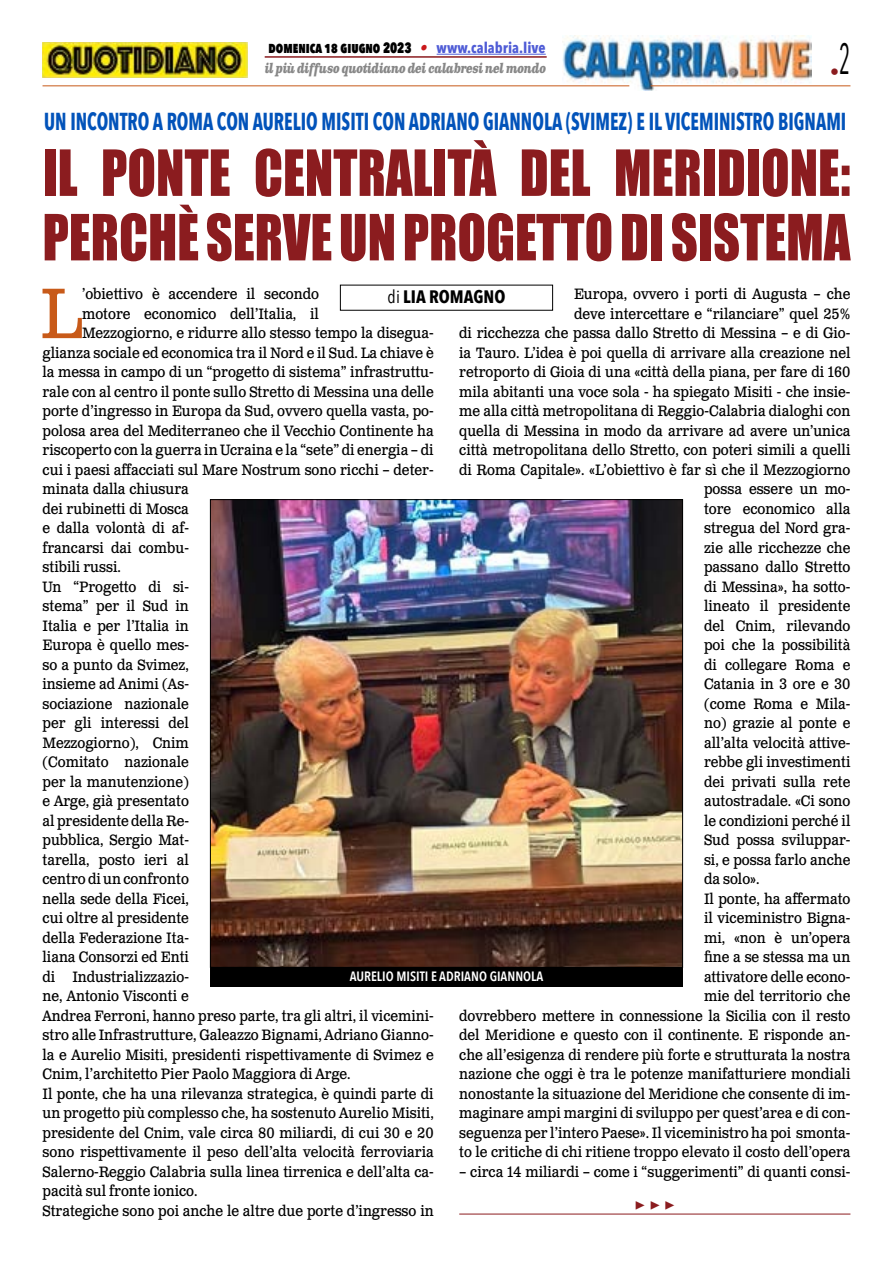
<style>
.page{position:relative;width:893px;height:1263px;background:#fff}
.page>*{position:absolute;margin:0;border:0;box-sizing:border-box;transform-origin:0 0}
.t1{font:71.25px "Clarendon Text Pro";color:#c85a19;scale:.9 1}
.t2{font:58.8px/64.5px "Impact";color:#8b1c1f;scale:.89 1}
.t3{font:700 24.45px "Avenir Next Condensed";color:#0253ba;scale:.77 1}
.t4{font:700 18px "Avenir Next Condensed";color:#000}
.t5{font:700 18px "Minion Pro";color:#8b1c1f}
.t6{font:18px "Avenir Next Condensed";color:#8b1c1f}
.t7{font:15px "Clarendon Text Pro";color:#000;scale:.9 1}
.t8{font:800 15px "Avenir Next Condensed";color:#000;scale:.85 1}
.t9{font:italic 700 13.5px "Clarendon Text Pro";letter-spacing:-.05em;color:#878787;scale:.79 1}
.t10{font:600 13.5px "Avenir Next Condensed";color:#fff}
.s1{font-family:"Clarendon Text Pro";font-weight:700;font-style:italic;color:#ca181a}
.s2{font-weight:700;color:#4f5cd6}
.s3{font-weight:400}
</style>
<div class="page">
<img style="left:563px;top:36px;width:248px;height:54px">
<hr style="left:43px;top:85px;width:586px;height:1px;background:#c85a19">
<hr style="left:651px;top:85px;width:199px;height:1px;background:#c85a19">
<hr style="left:437px;top:54px;width:109px;height:1px;background:#4f5cd6">
<hr style="left:265px;top:56px;width:282px;height:2px;background:#8b1c1f">
<img style="left:43px;top:43px;width:204px;height:34px">
<hr style="left:459px;top:1214px;width:391px;height:1px;background:#8b1c1f">
<img style="left:212px;top:501px;width:469px;height:464px">
<div style="left:210px;top:967px;width:473px;height:20px;background:#000"></div>
<p class="t8" style="left:269px;top:38px;width:328px">DOMENICA 18 GIUGNO 2023 <span class="s1">•</span> <span class="s2">www.calabria.live</span></p>
<p class="t9" style="left:265px;top:60px;width:358px">il più diffuso quotidiano dei calabresi nel mondo</p>
<p class="t6" style="left:830px;top:57px;width:22px">•<sup>2</sup></p>
<h3 class="t3" style="left:44px;top:107px;width:1043px">UN INCONTRO A ROMA CON AURELIO MISITI CON ADRIANO GIANNOLA (SVIMEZ) E IL VICEMINISTRO BIGNAMI</h3>
<h2 class="t2" style="left:43px;top:139px;width:909px">IL PONTE CENTRALITÀ DEL MERIDIONE:<br>PERCHÈ SERVE UN PROGETTO DI SISTEMA</h2>
<p class="t7" style="left:574px;top:285px;width:309px">Europa, ovvero i porti di Augusta – che</p>
<p class="t7" style="left:574px;top:304px;width:309px">deve intercettare e “rilanciare” quel 25%</p>
<p class="t7" style="left:459px;top:324px;width:436px">di ricchezza che passa dallo Stretto di Messina – e di Gio-</p>
<p class="t7" style="left:459px;top:343px;width:436px">ia Tauro. L’idea è poi quella di arrivare alla creazione nel</p>
<p class="t7" style="left:459px;top:363px;width:436px">retroporto di Gioia di una «città della piana, per fare di 160</p>
<p class="t7" style="left:459px;top:382px;width:436px">mila abitanti una voce sola - ha spiegato Misiti - che insie-</p>
<p class="t7" style="left:459px;top:402px;width:436px">me alla città metropolitana di Reggio-Calabria dialoghi con</p>
<p class="t7" style="left:459px;top:421px;width:436px">quella di Messina in modo da arrivare ad avere un’unica</p>
<p class="t7" style="left:459px;top:441px;width:436px">città metropolitana dello Stretto, con poteri simili a quelli</p>
<p class="t7" style="left:459px;top:460px;width:436px">di Roma Capitale». «L’obiettivo è far sì che il Mezzogiorno</p>
<p class="t7" style="left:704px;top:480px;width:164px">possa essere un mo-</p>
<p class="t7" style="left:704px;top:499px;width:164px">tore economico alla</p>
<p class="t7" style="left:704px;top:519px;width:164px">stregua del Nord gra-</p>
<p class="t7" style="left:704px;top:538px;width:164px">zie alle ricchezze che</p>
<p class="t7" style="left:704px;top:558px;width:164px">passano dallo Stretto</p>
<p class="t7" style="left:704px;top:577px;width:164px">di Messina», ha sotto-</p>
<p class="t7" style="left:704px;top:597px;width:164px">lineato il presidente</p>
<p class="t7" style="left:704px;top:616px;width:164px">del Cnim, rilevando</p>
<p class="t7" style="left:704px;top:636px;width:164px">poi che la possibilità</p>
<p class="t7" style="left:704px;top:655px;width:164px">di collegare Roma e</p>
<p class="t7" style="left:704px;top:675px;width:164px">Catania in 3 ore e 30</p>
<p class="t7" style="left:704px;top:694px;width:164px">(come Roma e Mila-</p>
<p class="t7" style="left:704px;top:714px;width:164px">no) grazie al ponte e</p>
<p class="t7" style="left:704px;top:733px;width:164px">all’alta velocità attive-</p>
<p class="t7" style="left:704px;top:753px;width:164px">rebbe gli investimenti</p>
<p class="t7" style="left:704px;top:772px;width:164px">dei privati sulla rete</p>
<p class="t7" style="left:704px;top:792px;width:164px">autostradale. «Ci sono</p>
<p class="t7" style="left:704px;top:811px;width:164px">le condizioni perché il</p>
<p class="t7" style="left:704px;top:831px;width:164px">Sud possa sviluppar-</p>
<p class="t7" style="left:704px;top:850px;width:164px">si, e possa farlo anche</p>
<p class="t7" style="left:704px;top:870px;width:63px">da solo».</p>
<p class="t7" style="left:704px;top:889px;width:164px">Il ponte, ha affermato</p>
<p class="t7" style="left:704px;top:909px;width:164px">il viceministro Bigna-</p>
<p class="t7" style="left:704px;top:928px;width:164px">mi, «non è un’opera</p>
<p class="t7" style="left:704px;top:948px;width:164px">fine a se stessa ma un</p>
<p class="t7" style="left:704px;top:967px;width:164px">attivatore delle econo-</p>
<p class="t7" style="left:704px;top:987px;width:164px">mie del territorio che</p>
<p class="t7" style="left:459px;top:1006px;width:436px">dovrebbero mettere in connessione la Sicilia con il resto</p>
<p class="t7" style="left:459px;top:1026px;width:436px">del Meridione e questo con il continente. E risponde an-</p>
<p class="t7" style="left:459px;top:1045px;width:436px">che all’esigenza di rendere più forte e strutturata la nostra</p>
<p class="t7" style="left:459px;top:1065px;width:436px">nazione che oggi è tra le potenze manifatturiere mondiali</p>
<p class="t7" style="left:459px;top:1084px;width:436px">nonostante la situazione del Meridione che consente di im-</p>
<p class="t7" style="left:459px;top:1104px;width:436px">maginare ampi margini di sviluppo per quest’area e di con-</p>
<p class="t7" style="left:459px;top:1123px;width:436px">seguenza per l’intero Paese». Il viceministro ha poi smonta-</p>
<p class="t7" style="left:459px;top:1143px;width:436px">to le critiche di chi ritiene troppo elevato il costo dell’opera</p>
<p class="t7" style="left:459px;top:1162px;width:436px">– circa 14 miliardi – come i “suggerimenti” di quanti consi-</p>
<h1 class="t1" style="left:40px;top:270px;width:48px">L</h1>
<p class="t7" style="left:82px;top:285px;width:265px">’obiettivo è accendere il secondo</p>
<p class="t4" style="left:388px;top:286px;width:119px"><span class="s3">di</span> LIA ROMAGNO</p>
<p class="t7" style="left:82px;top:304px;width:265px">motore economico dell’Italia, il</p>
<p class="t7" style="left:82px;top:324px;width:392px">Mezzogiorno, e ridurre allo stesso tempo la disegua-</p>
<p class="t7" style="left:43px;top:343px;width:436px">glianza sociale ed economica tra il Nord e il Sud. La chiave è</p>
<p class="t7" style="left:43px;top:363px;width:436px">la messa in campo di un “progetto di sistema” infrastruttu-</p>
<p class="t7" style="left:43px;top:382px;width:436px">rale con al centro il ponte sullo Stretto di Messina una delle</p>
<p class="t7" style="left:43px;top:402px;width:436px">porte d’ingresso in Europa da Sud, ovvero quella vasta, po-</p>
<p class="t7" style="left:43px;top:421px;width:436px">polosa area del Mediterraneo che il Vecchio Continente ha</p>
<p class="t7" style="left:43px;top:441px;width:436px">riscoperto con la guerra in Ucraina e la “sete” di energia – di</p>
<p class="t7" style="left:43px;top:460px;width:436px">cui i paesi affacciati sul Mare Nostrum sono ricchi – deter-</p>
<p class="t7" style="left:43px;top:480px;width:164px">minata dalla chiusura</p>
<p class="t7" style="left:43px;top:499px;width:164px">dei rubinetti di Mosca</p>
<p class="t7" style="left:43px;top:519px;width:164px">e dalla volontà di af-</p>
<p class="t7" style="left:43px;top:538px;width:164px">francarsi dai combu-</p>
<p class="t7" style="left:43px;top:558px;width:88px">stibili russi.</p>
<p class="t7" style="left:43px;top:577px;width:164px">Un “Progetto di si-</p>
<p class="t7" style="left:43px;top:597px;width:164px">stema” per il Sud in</p>
<p class="t7" style="left:43px;top:616px;width:164px">Italia e per l’Italia in</p>
<p class="t7" style="left:43px;top:636px;width:164px">Europa è quello mes-</p>
<p class="t7" style="left:43px;top:655px;width:164px">so a punto da Svimez,</p>
<p class="t7" style="left:43px;top:675px;width:164px">insieme ad Animi (As-</p>
<p class="t7" style="left:43px;top:694px;width:164px">sociazione nazionale</p>
<p class="t7" style="left:43px;top:714px;width:164px">per gli interessi del</p>
<p class="t7" style="left:43px;top:733px;width:164px">Mezzogiorno), Cnim</p>
<p class="t7" style="left:43px;top:753px;width:164px">(Comitato nazionale</p>
<p class="t7" style="left:43px;top:772px;width:164px">per la manutenzione)</p>
<p class="t7" style="left:43px;top:792px;width:164px">e Arge, già presentato</p>
<p class="t7" style="left:43px;top:811px;width:164px">al presidente della Re-</p>
<p class="t7" style="left:43px;top:831px;width:164px">pubblica, Sergio Mat-</p>
<p class="t7" style="left:43px;top:850px;width:164px">tarella, posto ieri al</p>
<p class="t7" style="left:43px;top:870px;width:164px">centro di un confronto</p>
<p class="t7" style="left:43px;top:889px;width:164px">nella sede della Ficei,</p>
<p class="t7" style="left:43px;top:909px;width:164px">cui oltre al presidente</p>
<p class="t7" style="left:43px;top:928px;width:164px">della Federazione Ita-</p>
<p class="t7" style="left:43px;top:948px;width:164px">liana Consorzi ed Enti</p>
<p class="t7" style="left:43px;top:967px;width:164px">di Industrializzazio-</p>
<p class="t7" style="left:43px;top:987px;width:164px">ne, Antonio Visconti e</p>
<p class="t7" style="left:43px;top:1006px;width:436px">Andrea Ferroni, hanno preso parte, tra gli altri, il vicemini-</p>
<p class="t7" style="left:43px;top:1026px;width:436px">stro alle Infrastrutture, Galeazzo Bignami, Adriano Gianno-</p>
<p class="t7" style="left:43px;top:1045px;width:436px">la e Aurelio Misiti, presidenti rispettivamente di Svimez e</p>
<p class="t7" style="left:43px;top:1065px;width:344px">Cnim, l’architetto Pier Paolo Maggiora di Arge.</p>
<p class="t7" style="left:43px;top:1084px;width:436px">Il ponte, che ha una rilevanza strategica, è quindi parte di</p>
<p class="t7" style="left:43px;top:1104px;width:436px">un progetto più complesso che, ha sostenuto Aurelio Misiti,</p>
<p class="t7" style="left:43px;top:1123px;width:436px">presidente del Cnim, vale circa 80 miliardi, di cui 30 e 20</p>
<p class="t7" style="left:43px;top:1143px;width:436px">sono rispettivamente il peso dell’alta velocità ferroviaria</p>
<p class="t7" style="left:43px;top:1162px;width:436px">Salerno-Reggio Calabria sulla linea tirrenica e dell’alta ca-</p>
<p class="t7" style="left:43px;top:1182px;width:174px">pacità sul fronte ionico.</p>
<p class="t7" style="left:43px;top:1201px;width:436px">Strategiche sono poi anche le altre due porte d’ingresso in</p>
<p class="t10" style="left:350px;top:964px;width:195px">AURELIO MISITI E ADRIANO GIANNOLA</p>
<p class="t5" style="left:635px;top:1191px;width:42px">▶ ▶ ▶</p>
</div>
